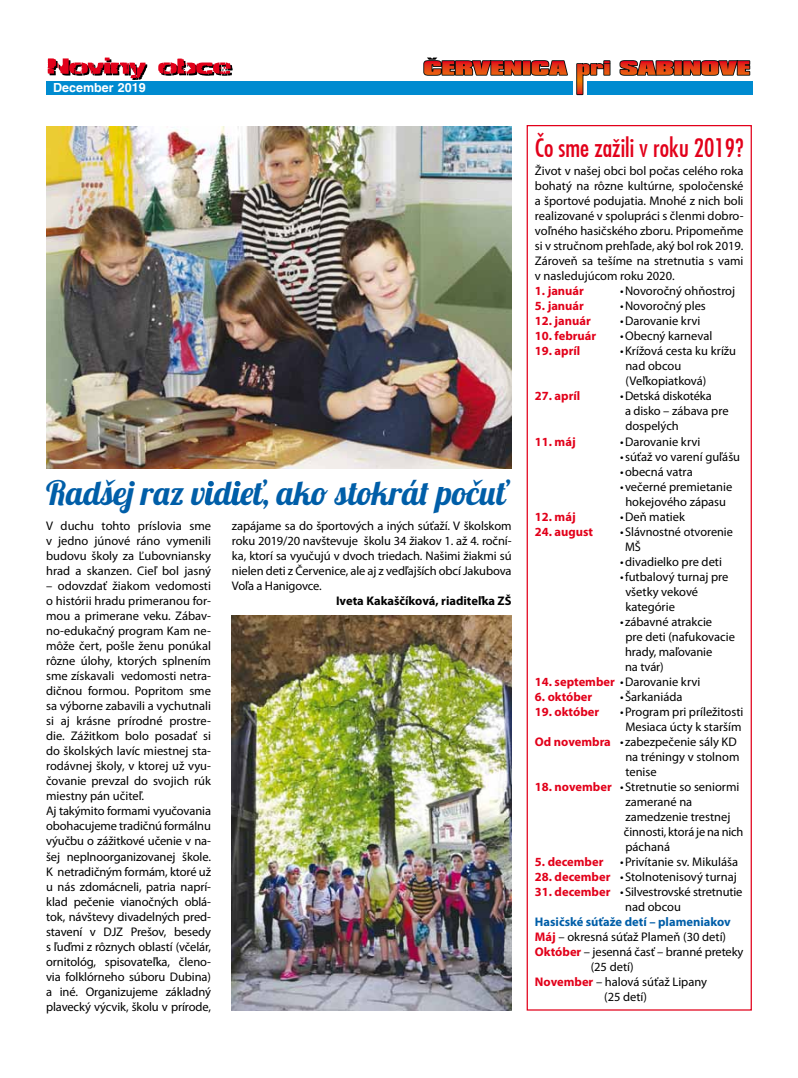
<style>
.page{position:relative;width:798px;height:1078px;background:#fff}
.page>*{position:absolute;margin:0;border:0;box-sizing:border-box;transform-origin:0 0}
.t1{font:33.5px "Lobster";color:#005ea8}
.t2{font:25px "Fujiyama";color:#e2001a}
.t3{font:12.5px/15px "Myriad Pro";color:#000}
.t4{font:700 12.5px "Myriad Pro";color:#e2001a}
.t5{font:700 12.5px "Myriad Pro";color:#005ea8}
.t6{font:700 12.5px "Myriad Pro";color:#000}
.t7{font:700 12.5px "Switzerland";color:#fff}
.s1{font-weight:700;color:#e2001a}
</style>
<div class="page">
<div style="left:46px;top:81px;width:526px;height:13px;background:#008bd0"></div>
<svg style="left:48px;top:58px;width:185px;height:22px"></svg>
<svg style="left:422px;top:57px;width:328px;height:38px"></svg>
<div style="left:526px;top:125px;width:225px;height:885px;border:1px solid #e2001a"></div>
<img style="left:46px;top:126px;width:465px;height:342px">
<img style="left:232px;top:615px;width:279px;height:395px">
<p class="t7" style="left:53px;top:80px;width:94px">December 2019</p>
<h1 class="t1" style="left:46px;top:471px;width:460px">Radšej raz v d eť, ako stokrát počuť</h1>
<h1 class="t1" style="left:205px;top:471px;width:35px">i i</h1>
<p class="t3" style="left:232px;top:518px;width:281px;text-align:justify">zapájame sa do športových a iných súťaží. V školskom roku 2019/20 navštevuje školu 34 žiakov 1. až 4. roční&shy;ka, ktorí sa vyučujú v dvoch triedach. Našimi žiakmi sú nielen deti z Červenice, ale aj z vedľajších obcí Jakubova Voľa a Hanigovce.</p>
<p class="t6" style="left:336px;top:592px;width:177px">Iveta Kakaščíková, riaditeľka ZŠ</p>
<p class="t3" style="left:46px;top:518px;width:166px;text-align:justify">V duchu tohto príslovia sme v jedno júnové ráno vymenili budovu školy za Ľubovniansky hrad a skanzen. Cieľ bol jasný</p>
<p class="t3" style="left:46px;top:578px;width:166px">– odovzdať žiakom vedomosti o histórii hradu primeranou for&shy;mou a primerane veku. Zábav&shy;no-edukačný program Kam ne&shy;môže čert, pošle ženu ponúkal rôzne úlohy, ktorých splnením sme získavali vedomosti netra&shy;dičnou formou. Popritom sme sa výborne zabavili a vychutnali si aj krásne prírodné prostre&shy;die. Zážitkom bolo posadať si do školských lavíc miestnej sta&shy;rodávnej školy, v ktorej už vyu&shy;čovanie prevzal do svojich rúk miestny pán učiteľ.<br>Aj takýmito formami vyučovania obohacujeme tradičnú formálnu výučbu o zážitkové učenie v na&shy;šej neplnoorganizovanej škole.<br>K netradičným formám, ktoré už u nás zdomácneli, patria naprí&shy;klad pečenie vianočných oblá&shy;tok, návštevy divadelných pred&shy;stavení v DJZ Prešov, besedy s ľuďmi z rôznych oblastí (včelár, ornitológ, spisovateľka, členo&shy;via folklórneho súboru Dubina) a iné. Organizujeme základný plavecký výcvik, školu v prírode,</p>
<h2 class="t2" style="left:534px;top:131px;width:210px">Čo sme zažili v roku 2019?</h2>
<p class="t3" style="left:534px;top:163px;width:210px;text-align:justify">Život v našej obci bol počas celého roka bohatý na rôzne kultúrne, spoločenské a športové podujatia. Mnohé z nich boli realizované v spolupráci s členmi dobro&shy;voľného hasičského zboru. Pripomeňme si v stručnom prehľade, aký bol rok 2019.<br>Zároveň sa tešíme na stretnutia s vami v nasledujúcom roku 2020.</p>
<p class="t4" style="left:534px;top:283px;width:50px">1. január</p>
<p class="t3" style="left:619px;top:283px;width:117px">• Novoročný ohňostroj</p>
<p class="t4" style="left:534px;top:298px;width:50px">5. január</p>
<p class="t3" style="left:619px;top:298px;width:87px">• Novoročný ples</p>
<p class="t4" style="left:534px;top:313px;width:57px">12. január</p>
<p class="t3" style="left:619px;top:313px;width:82px">• Darovanie krvi</p>
<p class="t4" style="left:534px;top:328px;width:63px">10. február</p>
<p class="t3" style="left:619px;top:328px;width:94px">• Obecný karneval</p>
<p class="t4" style="left:534px;top:343px;width:47px">19. apríl</p>
<p class="t3" style="left:625px;top:343px;width:112px;text-indent:-5px">• Krížová cesta ku krížu nad obcou (Veľkopiatková)</p>
<p class="t4" style="left:534px;top:388px;width:47px">27. apríl</p>
<p class="t3" style="left:625px;top:388px;width:105px;text-indent:-5px">• Detská diskotéka<br>a disko – zábava pre dospelých</p>
<p class="t4" style="left:534px;top:433px;width:42px">11. máj</p>
<p class="t3" style="left:619px;top:433px;width:82px">• Darovanie krvi</p>
<p class="t3" style="left:619px;top:448px;width:122px">• súťaž vo varení guľášu</p>
<p class="t3" style="left:619px;top:463px;width:74px">• obecná vatra</p>
<p class="t3" style="left:619px;top:478px;width:114px;text-align:center">• večerné premietanie hokejového zápasu</p>
<p class="t4" style="left:534px;top:508px;width:42px">12. máj</p>
<p class="t3" style="left:619px;top:508px;width:66px">• Deň matiek</p>
<p class="t4" style="left:534px;top:523px;width:60px">24. august</p>
<p class="t3" style="left:624px;top:523px;width:109px;text-indent:-5px">• Slávnostné otvorenie<br>MŠ</p>
<p class="t3" style="left:619px;top:553px;width:103px">• divadielko pre deti</p>
<p class="t3" style="left:625px;top:568px;width:105px;text-indent:-5px">• futbalový turnaj pre všetky vekové kategórie</p>
<p class="t3" style="left:625px;top:613px;width:111px;text-indent:-5px">• zábavné atrakcie<br>pre deti (nafukovacie hrady, maľovanie<br>na tvár)</p>
<p class="t3" style="left:534px;top:673px;width:167px"><span class="s1">14. september</span> • Darovanie krvi</p>
<p class="t4" style="left:534px;top:688px;width:59px">6. október</p>
<p class="t3" style="left:619px;top:688px;width:64px">• Šarkaniáda</p>
<p class="t4" style="left:534px;top:703px;width:66px">19. október</p>
<p class="t3" style="left:619px;top:703px;width:125px">• Program pri príležitosti</p>
<p class="t3" style="left:625px;top:718px;width:118px">Mesiaca úcty k starším</p>
<p class="t3" style="left:534px;top:733px;width:203px"><span class="s1">Od novembra</span> • zabezpečenie sály KD</p>
<p class="t3" style="left:625px;top:748px;width:116px">na tréningy v stolnom</p>
<p class="t3" style="left:625px;top:763px;width:33px">tenise</p>
<p class="t3" style="left:623px;top:778px;width:121px;text-indent:-89px"><span class="s1">18. november</span> • Stretnutie so seniormi zamerané na zamedzenie trestnej činnosti, ktorá je na nich páchaná</p>
<p class="t4" style="left:534px;top:853px;width:70px">5. december</p>
<p class="t3" style="left:619px;top:853px;width:119px">• Privítanie sv. Mikuláša</p>
<p class="t3" style="left:534px;top:868px;width:203px"><span class="s1">28. december</span> • Stolnotenisový turnaj</p>
<p class="t3" style="left:624px;top:883px;width:119px;text-indent:-90px"><span class="s1">31. december</span> • Silvestrovské stretnutie nad obcou</p>
<p class="t5" style="left:534px;top:913px;width:197px">Hasičské súťaže detí – plameniakov</p>
<p class="t3" style="left:534px;top:928px;width:193px"><span class="s1">Máj</span> – okresná súťaž Plameň (30 detí)</p>
<p class="t3" style="left:534px;top:943px;width:210px"><span class="s1">Október</span> – jesenná časť – branné preteky</p>
<p class="t3" style="left:590px;top:958px;width:44px">(25 detí)</p>
<p class="t3" style="left:534px;top:973px;width:173px"><span class="s1">November</span> – halová súťaž Lipany</p>
<p class="t3" style="left:604px;top:988px;width:44px">(25 detí)</p>
</div>
